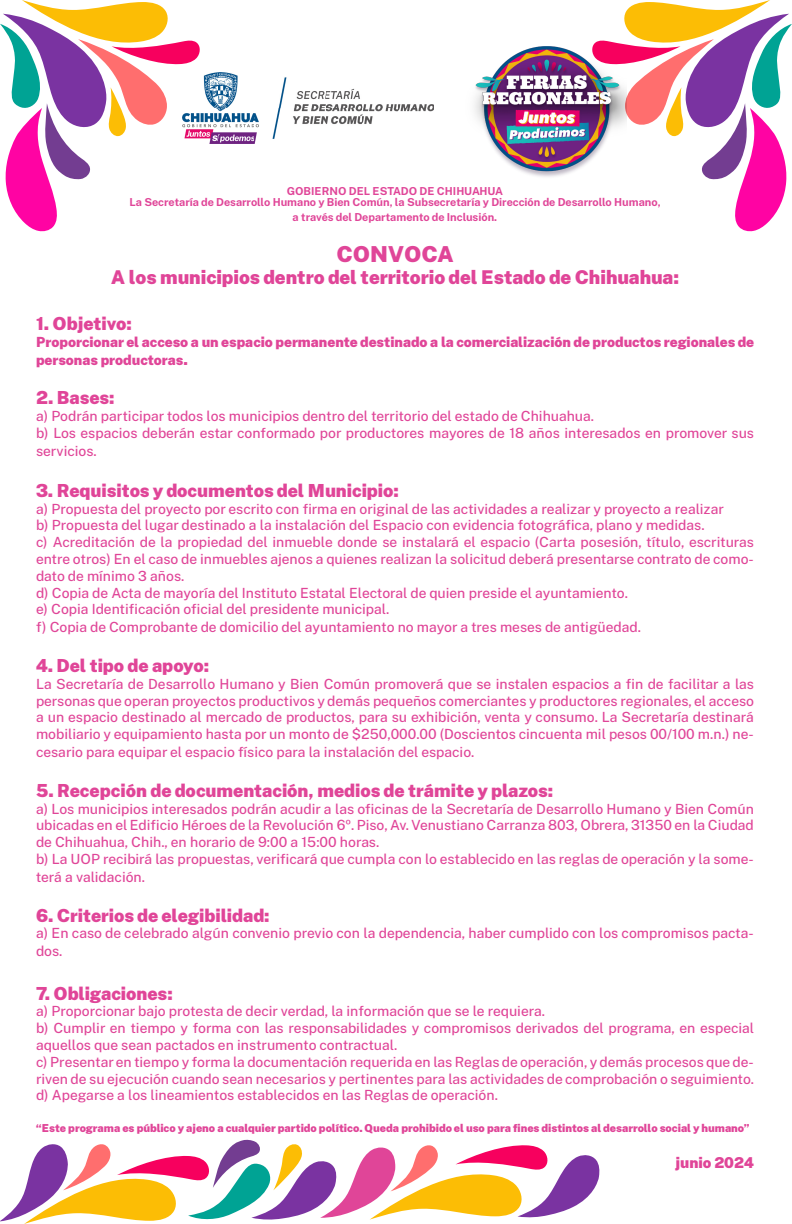
<style>
.page{position:relative;width:792px;height:1224px;background:#fff}
.page>*{position:absolute;margin:0;border:0;box-sizing:border-box;transform-origin:0 0}
.t1{font:900 22px "Public Sans";color:#e04598}
.t2{font:900 19px "Public Sans";color:#e04598}
.t3{font:900 18px "Public Sans";color:#e04598}
.t4{font:900 15px "Public Sans";color:#e04598}
.t5{font:500 14px/16.8px "Public Sans";color:#e04598}
.t6{font:900 14px/18px "Public Sans";color:#e04598}
.t7{font:700 11px "Public Sans";color:#e04598}
.t8{font:900 11px "Public Sans";color:#e04598}
.s1{font-size:15px}
</style>
<div class="page">
<svg style="left:626px;top:0;width:166px;height:232px"></svg>
<svg style="left:0;top:0;width:200px;height:232px"></svg>
<img style="left:474px;top:12px;width:152px;height:165px">
<img style="left:183px;top:73px;width:251px;height:70px">
<svg style="left:0;top:1139px;width:600px;height:85px"></svg>
<p class="t7" style="left:287px;top:183px;width:218px">GOBIERNO DEL ESTADO DE CHIHUAHUA</p>
<p class="t7" style="left:129px;top:194px;width:533px">La Secretaría de Desarrollo Humano y Bien Común, la Subsecretaría y Dirección de Desarrollo Humano,</p>
<p class="t7" style="left:293px;top:208px;width:206px">a través del Departamento de Inclusión.</p>
<p class="t1" style="left:336px;top:236px;width:118px">CONVOCA</p>
<p class="t2" style="left:111px;top:262px;width:570px">A los municipios dentro del territorio del Estado de Chihuahua:</p>
<p class="t3" style="left:36px;top:309px;width:98px">1. Objetivo:</p>
<p class="t6" style="left:36px;top:332px;width:720px">Proporcionar el acceso a un espacio permanente destinado a la comercialización de productos regionales de personas productoras<span class="s1">.</span></p>
<p class="t3" style="left:36px;top:383px;width:80px">2. Bases:</p>
<p class="t5" style="left:36px;top:407px;width:560px">a) Podrán participar todos los municipios dentro del territorio del estado de Chihuahua.</p>
<p class="t5" style="left:36px;top:423px;width:720px;line-height:18px">b) Los espacios deberán estar conformado por productores mayores de 18 años interesados en promover sus servicios.</p>
<p class="t3" style="left:36px;top:476px;width:365px">3. Requisitos y documentos del Municipio:</p>
<p class="t5" style="left:36px;top:499px;width:689px">a) Propuesta del proyecto por escrito con firma en original de las actividades a realizar y proyecto a realizar</p>
<p class="t5" style="left:36px;top:516px;width:670px">b) Propuesta del lugar destinado a la instalación del Espacio con evidencia fotográfica, plano y medidas.</p>
<p class="t5" style="left:36px;top:533px;width:720px;text-align:justify">c) Acreditación de la propiedad del inmueble donde se instalará el espacio (Carta posesión, título, escrituras entre otros) En el caso de inmuebles ajenos a quienes realizan la solicitud deberá presentarse contrato de como&shy;dato de mínimo 3 años.</p>
<p class="t5" style="left:36px;top:583px;width:594px">d) Copia de Acta de mayoría del Instituto Estatal Electoral de quien preside el ayuntamiento.</p>
<p class="t5" style="left:36px;top:600px;width:355px">e) Copia Identificación oficial del presidente municipal.</p>
<p class="t5" style="left:36px;top:618px;width:606px">f) Copia de Comprobante de domicilio del ayuntamiento no mayor a tres meses de antigüedad.</p>
<p class="t3" style="left:36px;top:651px;width:175px">4. Del tipo de apoyo:</p>
<p class="t5" style="left:36px;top:674px;width:720px;line-height:17.1px;text-align:justify">La Secretaría de Desarrollo Humano y Bien Común promoverá que se instalen espacios a fin de facilitar a las personas que operan proyectos productivos y demás pequeños comerciantes y productores regionales, el acceso a un espacio destinado al mercado de productos, para su exhibición, venta y consumo. La Secretaría destinará mobiliario y equipamiento hasta por un monto de $250,000.00 (Doscientos cincuenta mil pesos 00/100 m.n.) ne&shy;cesario para equipar el espacio físico para la instalación del espacio.</p>
<p class="t3" style="left:36px;top:776px;width:519px">5. Recepción de documentación, medios de trámite y plazos:</p>
<p class="t5" style="left:36px;top:799px;width:719px;text-align:justify">a) Los municipios interesados podrán acudir a las oficinas de la Secretaría de Desarrollo Humano y Bien Común ubicadas en el Edificio Héroes de la Revolución 6º. Piso, Av. Venustiano Carranza 803, Obrera, 31350 en la Ciudad de Chihuahua, Chih., en horario de 9:00 a 15:00 horas.</p>
<p class="t5" style="left:36px;top:849px;width:719px;line-height:18px">b) La UOP recibirá las propuestas, verificará que cumpla con lo establecido en las reglas de operación y la some&shy;terá a validación.</p>
<p class="t3" style="left:36px;top:900px;width:235px">6. Criterios de elegibilidad:</p>
<p class="t5" style="left:36px;top:924px;width:719px;line-height:18px">a) En caso de celebrado algún convenio previo con la dependencia, haber cumplido con los compromisos pacta&shy;dos.</p>
<p class="t3" style="left:36px;top:978px;width:138px">7. Obligaciones:</p>
<p class="t5" style="left:36px;top:1002px;width:510px">a) Proporcionar bajo protesta de decir verdad, la información que se le requiera.</p>
<p class="t5" style="left:36px;top:1019px;width:719px">b) Cumplir en tiempo y forma con las responsabilidades y compromisos derivados del programa, en especial aquellos que sean pactados en instrumento contractual.</p>
<p class="t5" style="left:36px;top:1053px;width:720px">c) Presentar en tiempo y forma la documentación requerida en las Reglas de operación, y demás procesos que de&shy;riven de su ejecución cuando sean necesarios y pertinentes para las actividades de comprobación o seguimiento.</p>
<p class="t5" style="left:36px;top:1086px;width:463px">d) Apegarse a los lineamientos establecidos en las Reglas de operación.</p>
<p class="t8" style="left:36px;top:1119px;width:715px">“Este programa es público y ajeno a cualquier partido político. Queda prohibido el uso para fines distintos al desarrollo social y humano”</p>
<p class="t4" style="left:676px;top:1150px;width:80px">junio 2024</p>
</div>
